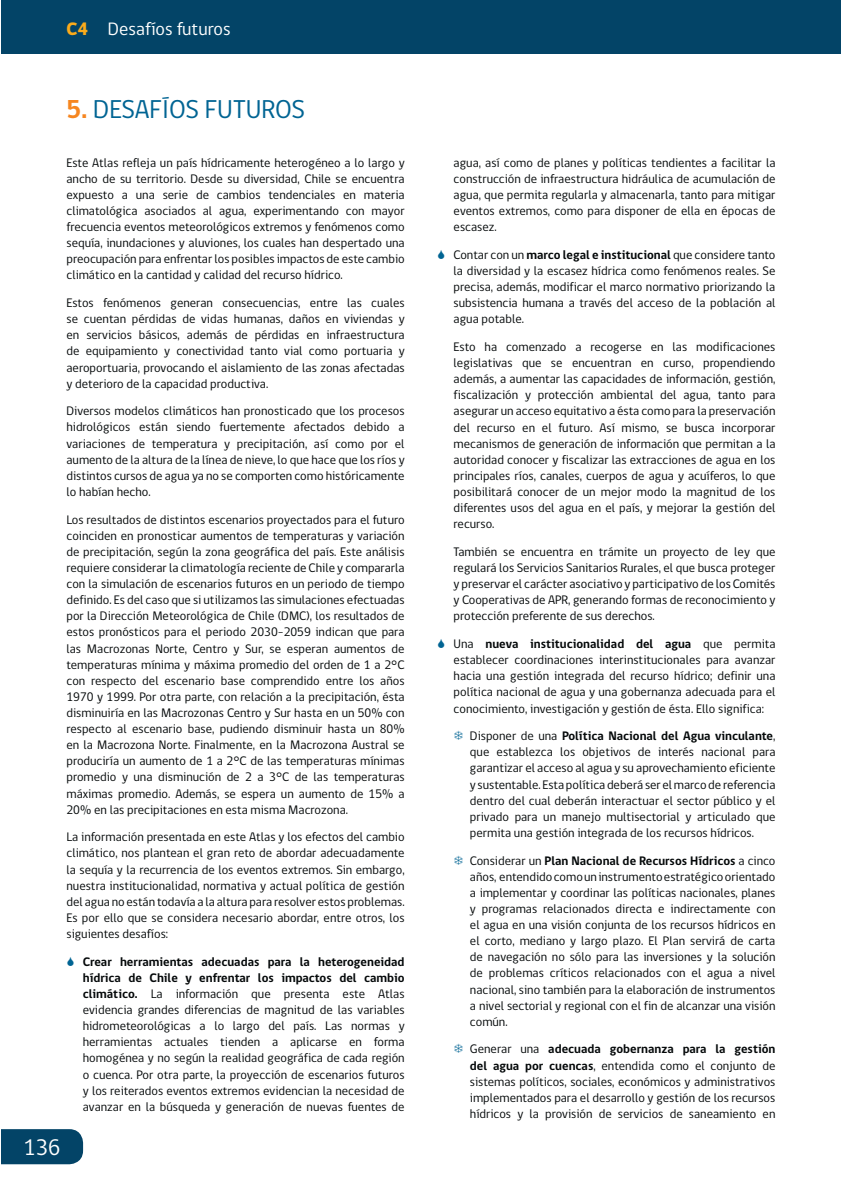
<style>
.page{position:relative;width:842px;height:1188px;background:#fff}
.page>*{position:absolute;margin:0;border:0;box-sizing:border-box;transform-origin:0 0}
.t1{font:26.55px "gob CL";color:#006493}
.t2{font:23.1px "gob CL";color:#fff}
.t3{font:18.45px "gob CL";color:#fff}
.t4{font:12.6px/16px "gob CL";color:#040809;text-align:justify}
.s1{font-weight:800;color:#faab1b}
.s2{font-weight:700;color:#f68620}
.s3{font-weight:700}
</style>
<div class="page">
<div style="left:1px;top:0;width:839px;height:54px;background:#034467"></div>
<div style="left:1px;top:1129px;width:82px;height:35px;background:#034467"></div>
<h3 class="t3" style="left:66px;top:22px;width:166px"><span class="s1">C4</span> Desafíos futuros</h3>
<h1 class="t1" style="left:66px;top:100px;width:240px"><span class="s2">5.</span> DESAFÍOS FUTUROS</h1>
<p class="t4" style="left:66px;top:155px;width:339px">Este Atlas refleja un país hídricamente heterogéneo a lo largo y ancho de su territorio. Desde su diversidad, Chile se encuentra expuesto a una serie de cambios tendenciales en materia climatológica asociados al agua, experimentando con mayor frecuencia eventos meteorológicos extremos y fenómenos como sequía, inundaciones y aluviones, los cuales han despertado una preocupación para enfrentar los posibles impactos de este cambio climático en la cantidad y calidad del recurso hídrico.</p>
<p class="t4" style="left:66px;top:296px;width:339px">Estos fenómenos generan consecuencias, entre las cuales se cuentan pérdidas de vidas humanas, daños en viviendas y en servicios básicos, además de pérdidas en infraestructura de equipamiento y conectividad tanto vial como portuaria y aeroportuaria, provocando el aislamiento de las zonas afectadas y deterioro de la capacidad productiva.</p>
<p class="t4" style="left:66px;top:404px;width:339px">Diversos modelos climáticos han pronosticado que los procesos hidrológicos están siendo fuertemente afectados debido a variaciones de temperatura y precipitación, así como por el aumento de la altura de la línea de nieve, lo que hace que los ríos y distintos cursos de agua ya no se comporten como históricamente lo habían hecho.</p>
<p class="t4" style="left:66px;top:512px;width:340px">Los resultados de distintos escenarios proyectados para el futuro coinciden en pronosticar aumentos de temperaturas y variación de precipitación, según la zona geográfica del país. Este análisis requiere considerar la climatología reciente de Chile y compararla con la simulación de escenarios futuros en un periodo de tiempo definido. Es del caso que si utilizamos las simulaciones efectuadas por la Dirección Meteorológica de Chile (DMC), los resultados de estos pronósticos para el periodo 2030-2059 indican que para las Macrozonas Norte, Centro y Sur, se esperan aumentos de temperaturas mínima y máxima promedio del orden de 1 a 2°C con respecto del escenario base comprendido entre los años 1970 y 1999. Por otra parte, con relación a la precipitación, ésta disminuiría en las Macrozonas Centro y Sur hasta en un 50% con respecto al escenario base, pudiendo disminuir hasta un 80% en la Macrozona Norte. Finalmente, en la Macrozona Austral se produciría un aumento de 1 a 2°C de las temperaturas mínimas promedio y una disminución de 2 a 3°C de las temperaturas máximas promedio. Además, se espera un aumento de 15% a 20% en las precipitaciones en esta misma Macrozona.</p>
<p class="t4" style="left:66px;top:830px;width:340px">La información presentada en este Atlas y los efectos del cambio climático, nos plantean el gran reto de abordar adecuadamente la sequía y la recurrencia de los eventos extremos. Sin embargo, nuestra institucionalidad, normativa y actual política de gestión del agua no están todavía a la altura para resolver estos problemas.<br>Es por ello que se considera necesario abordar, entre otros, los siguientes desafíos:</p>
<p class="t4" style="left:83px;top:955px;width:323px"><span class="s3">Crear herramientas adecuadas para la heterogeneidad hídrica de Chile y enfrentar los impactos del cambio climático.</span> La información que presenta este Atlas evidencia grandes diferencias de magnitud de las variables hidrometeorológicas a lo largo del país. Las normas y herramientas actuales tienden a aplicarse en forma homogénea y no según la realidad geográfica de cada región o cuenca. Por otra parte, la proyección de escenarios futuros y los reiterados eventos extremos evidencian la necesidad de avanzar en la búsqueda y generación de nuevas fuentes de</p>
<h2 class="t2" style="left:24px;top:1140px;width:39px">136</h2>
<p class="t4" style="left:453px;top:156px;width:323px">agua, así como de planes y políticas tendientes a facilitar la construcción de infraestructura hidráulica de acumulación de agua, que permita regularla y almacenarla, tanto para mitigar eventos extremos, como para disponer de ella en épocas de escasez.</p>
<p class="t4" style="left:453px;top:248px;width:323px">Contar con un <span class="s3">marco legal e institucional</span> que considere tanto la diversidad y la escasez hídrica como fenómenos reales. Se precisa, además, modificar el marco normativo priorizando la subsistencia humana a través del acceso de la población al agua potable.</p>
<p class="t4" style="left:453px;top:340px;width:323px">Esto ha comenzado a recogerse en las modificaciones legislativas que se encuentran en curso, propendiendo además, a aumentar las capacidades de información, gestión, fiscalización y protección ambiental del agua, tanto para asegurar un acceso equitativo a ésta como para la preservación del recurso en el futuro. Así mismo, se busca incorporar mecanismos de generación de información que permitan a la autoridad conocer y fiscalizar las extracciones de agua en los principales ríos, canales, cuerpos de agua y acuíferos, lo que posibilitará conocer de un mejor modo la magnitud de los diferentes usos del agua en el país, y mejorar la gestión del recurso.</p>
<p class="t4" style="left:453px;top:545px;width:323px">También se encuentra en trámite un proyecto de ley que regulará los Servicios Sanitarios Rurales, el que busca proteger y preservar el carácter asociativo y participativo de los Comités y Cooperativas de APR, generando formas de reconocimiento y protección preferente de sus derechos.</p>
<p class="t4" style="left:453px;top:637px;width:323px">Una <span class="s3">nueva institucionalidad del agua</span> que permita establecer coordinaciones interinstitucionales para avanzar hacia una gestión integrada del recurso hídrico; definir una política nacional de agua y una gobernanza adecuada para el conocimiento, investigación y gestión de ésta. Ello significa:</p>
<p class="t4" style="left:470px;top:729px;width:307px">Disponer de una <span class="s3">Política Nacional del Agua vinculante</span>, que establezca los objetivos de interés nacional para garantizar el acceso al agua y su aprovechamiento eficiente y sustentable. Esta política deberá ser el marco de referencia dentro del cual deberán interactuar el sector público y el privado para un manejo multisectorial y articulado que permita una gestión integrada de los recursos hídricos.</p>
<p class="t4" style="left:470px;top:853px;width:307px">Considerar un <span class="s3">Plan Nacional de Recursos Hídricos</span> a cinco años, entendido como un instrumento estratégico orientado a implementar y coordinar las políticas nacionales, planes y programas relacionados directa e indirectamente con el agua en una visión conjunta de los recursos hídricos en el corto, mediano y largo plazo. El Plan servirá de carta de navegación no sólo para las inversiones y la solución de problemas críticos relacionados con el agua a nivel nacional, sino también para la elaboración de instrumentos a nivel sectorial y regional con el fin de alcanzar una visión común.</p>
<p class="t4" style="left:470px;top:1042px;width:307px">Generar una <span class="s3">adecuada gobernanza para la gestión del agua por cuencas</span>, entendida como el conjunto de sistemas políticos, sociales, económicos y administrativos implementados para el desarrollo y gestión de los recursos hídricos y la provisión de servicios de saneamiento en</p>
</div>
